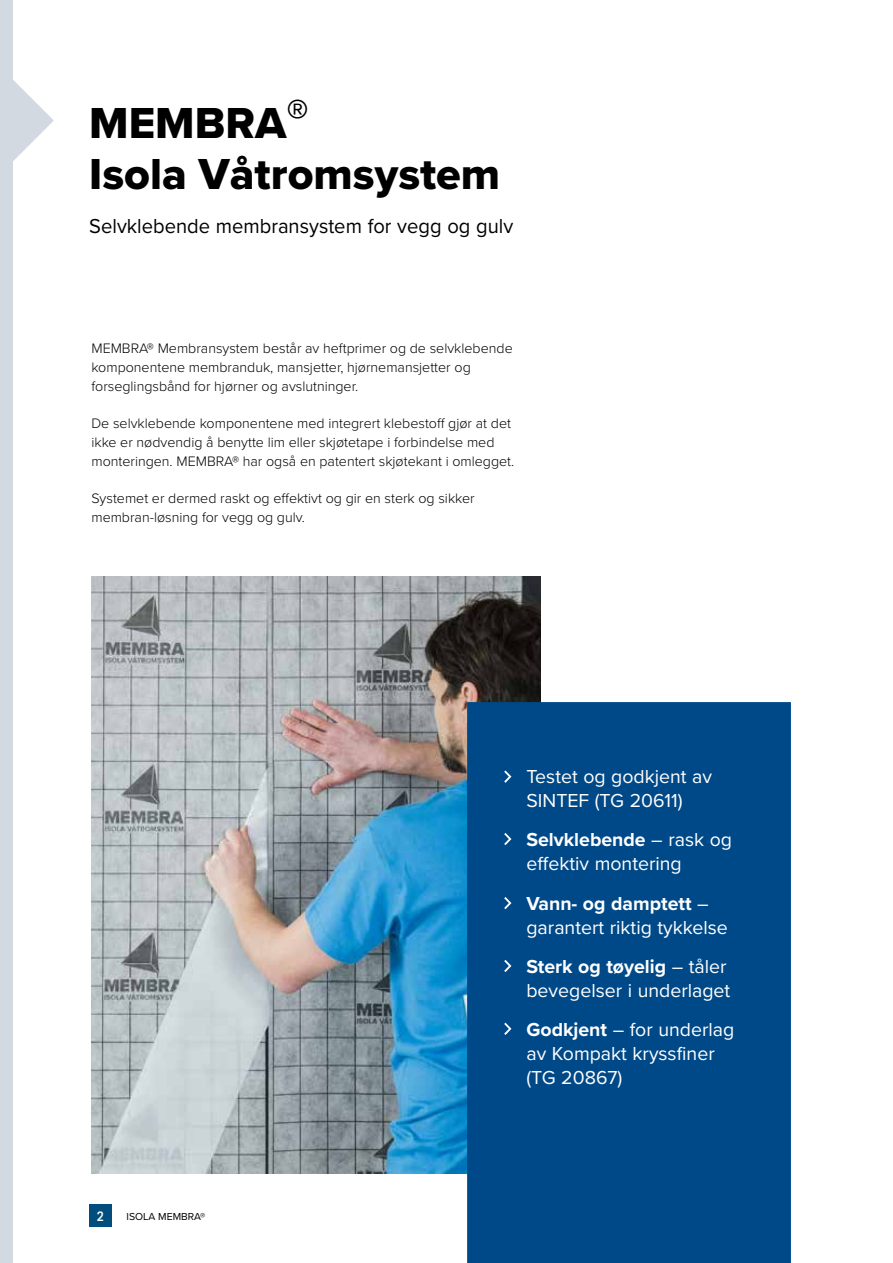
<style>
.page{position:relative;width:893px;height:1263px;background:#fff}
.page>*{position:absolute;margin:0;border:0;box-sizing:border-box;transform-origin:0 0}
.t1{font:45px/51px "Proxima Nova Extrabld";color:#000}
.t2{font:21px "Proxima Nova";color:#000;scale:.96 1}
.t3{font:19.5px/24px "Proxima Nova";color:#fff}
.t4{font:300 14.25px/18.8px "Proxima Nova";color:#000}
.t5{font:500 12.75px "Sailec";color:#fff}
.t6{font:10.5px "Proxima Nova";color:#000}
.s1{font-weight:700}
</style>
<div class="page">
<div style="left:89px;top:1204px;width:22px;height:23px;background:#004d7e"></div>
<img style="left:91px;top:576px;width:449px;height:598px">
<div style="left:467px;top:702px;width:324px;height:561px;background:#004988"></div>
<svg style="left:13px;top:80px;width:41px;height:81px"></svg>
<svg style="left:502px;top:768px;width:11px;height:17px"></svg>
<svg style="left:502px;top:831px;width:11px;height:16px"></svg>
<svg style="left:502px;top:895px;width:11px;height:16px"></svg>
<svg style="left:502px;top:958px;width:11px;height:16px"></svg>
<svg style="left:502px;top:1021px;width:11px;height:16px"></svg>
<div style="left:0;top:0;width:13px;height:1263px;background:#d3d9e1"></div>
<h1 class="t1" style="left:89px;top:96px;width:413px">MEMBRA®<br>Isola Våtromsystem</h1>
<h2 class="t2" style="left:89px;top:210px;width:443px">Selvklebende membransystem for vegg og gulv</h2>
<p class="t4" style="left:91px;top:338px;width:423px">MEMBRA® Membransystem består av heftprimer og de selvklebende komponentene membranduk, mansjetter, hjørnemansjetter og forseglingsbånd for hjørner og avslutninger.</p>
<p class="t4" style="left:91px;top:413px;width:424px">De selvklebende komponentene med integrert klebestoff gjør at det ikke er nødvendig å benytte lim eller skjøtetape i forbindelse med monteringen. MEMBRA® har også en patentert skjøtekant i omlegget.</p>
<p class="t4" style="left:91px;top:488px;width:385px">Systemet er dermed raskt og effektivt og gir en sterk og sikker membran-løsning for vegg og gulv.</p>
<p class="t5" style="left:97px;top:1207px;width:8px">2</p>
<p class="t6" style="left:127px;top:1208px;width:80px">ISOLA MEMBRA®</p>
<h3 class="t3" style="left:526px;top:763px;width:187px">Testet og godkjent av<br>SINTEF (TG 20611)</h3>
<h3 class="t3" style="left:526px;top:827px;width:207px"><span class="s1">Selvklebende</span> – rask og effektiv montering</h3>
<h3 class="t3" style="left:526px;top:890px;width:203px"><span class="s1">Vann- og damptett</span> – garantert riktig tykkelse</h3>
<h3 class="t3" style="left:526px;top:953px;width:205px"><span class="s1">Sterk og tøyelig</span> – tåler bevegelser i underlaget</h3>
<h3 class="t3" style="left:526px;top:1017px;width:209px"><span class="s1">Godkjent</span> – for underlag av Kompakt kryssfiner (TG 20867)</h3>
</div>
